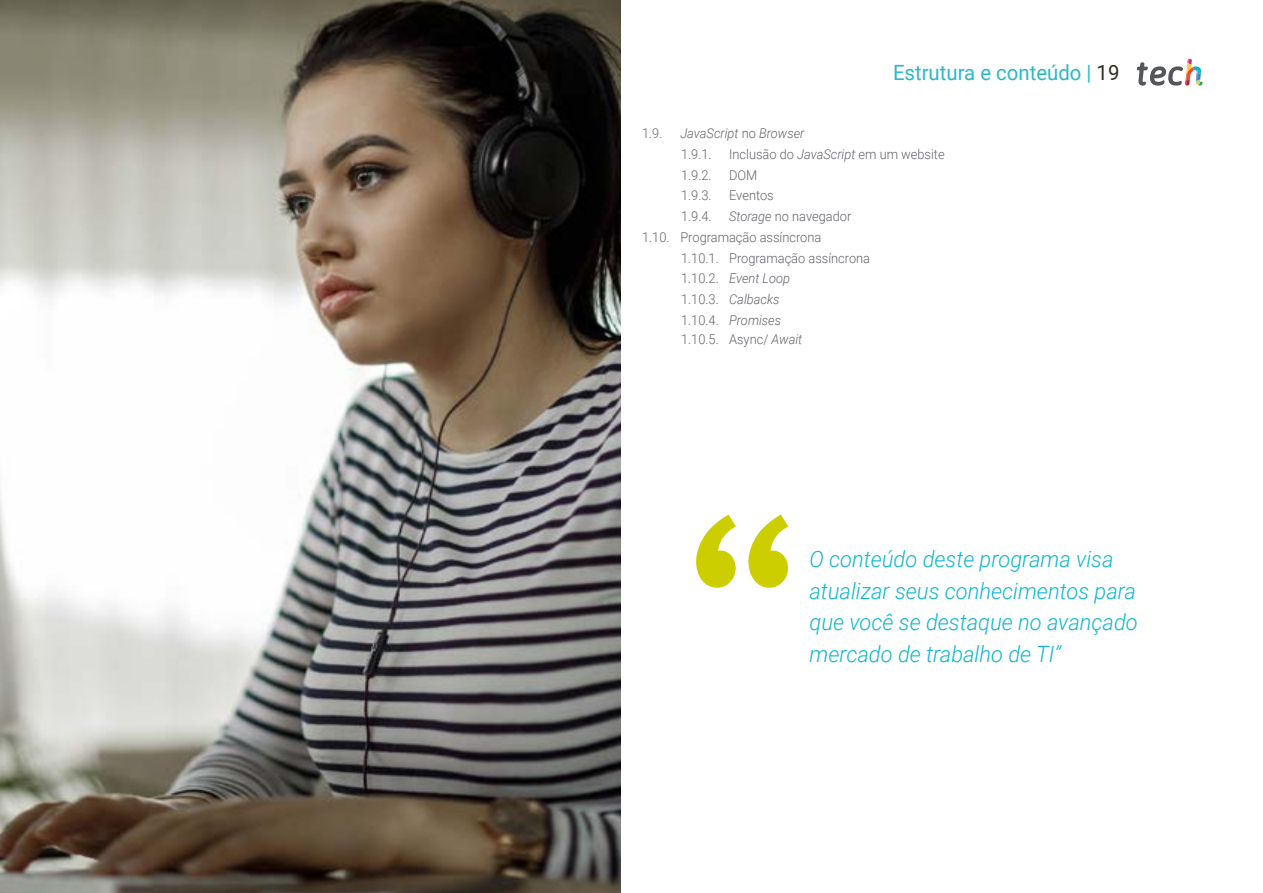
<style>
.page{position:relative;width:1263px;height:893px;background:#fff}
.page>*{position:absolute;margin:0;border:0;box-sizing:border-box;transform-origin:0 0}
.t1{font:italic 300 22.5px/31.5px "Roboto";color:#0fb6cf}
.t2{font:21px "Roboto";color:#2db8c5}
.t3{font:300 13.5px/20.7px "Roboto";color:#61646a;scale:.95 1}
.t4{font:italic 300 13.5px/20.7px "Roboto";color:#61646a;scale:.95 1}
.s1{color:#312e20}
.s2{font-style:normal}
.s3{font-style:italic}
</style>
<div class="page">
<svg style="left:1137px;top:59px;width:65px;height:27px"></svg>
<img style="left:0;top:0;width:621px;height:893px">
<svg style="left:696px;top:514px;width:92px;height:74px"></svg>
<h2 class="t2" style="left:893px;top:57px;width:228px">Estrutura e conteúdo | <span class="s1">19</span></h2>
<p class="t3" style="left:642px;top:122px;width:23px">1.9.</p>
<p class="t4" style="left:680px;top:122px;width:132px">JavaScript <span class="s2">no</span> Browser<br><span class="s2">1.9.1.</span></p>
<p class="t3" style="left:729px;top:143px;width:228px">Inclusão do <span class="s3">JavaScript</span> em um website</p>
<p class="t3" style="left:681px;top:164px;width:34px">1.9.2.</p>
<p class="t3" style="left:729px;top:164px;width:31px">DOM</p>
<p class="t3" style="left:681px;top:185px;width:34px">1.9.3.</p>
<p class="t3" style="left:729px;top:185px;width:48px">Eventos</p>
<p class="t3" style="left:681px;top:205px;width:34px">1.9.4.</p>
<p class="t3" style="left:642px;top:205px;width:222px;text-indent:87px"><span class="s3">Storage</span> no navegador<br>1.10. Programação assíncrona</p>
<p class="t3" style="left:681px;top:247px;width:200px">1.10.1. Programação assíncrona<br>1.10.2. <span class="s3">Event Loop<br></span>1.10.3. <span class="s3">Calbacks<br></span>1.10.4. <span class="s3">Promises</span></p>
<p class="t3" style="left:681px;top:328px;width:129px">1.10.5. Async/ <span class="s3">Await</span></p>
<h1 class="t1" style="left:809px;top:543px;width:330px">O conteúdo deste programa visa atualizar seus conhecimentos para que você se destaque no avançado mercado de trabalho de TI”</h1>
</div>
